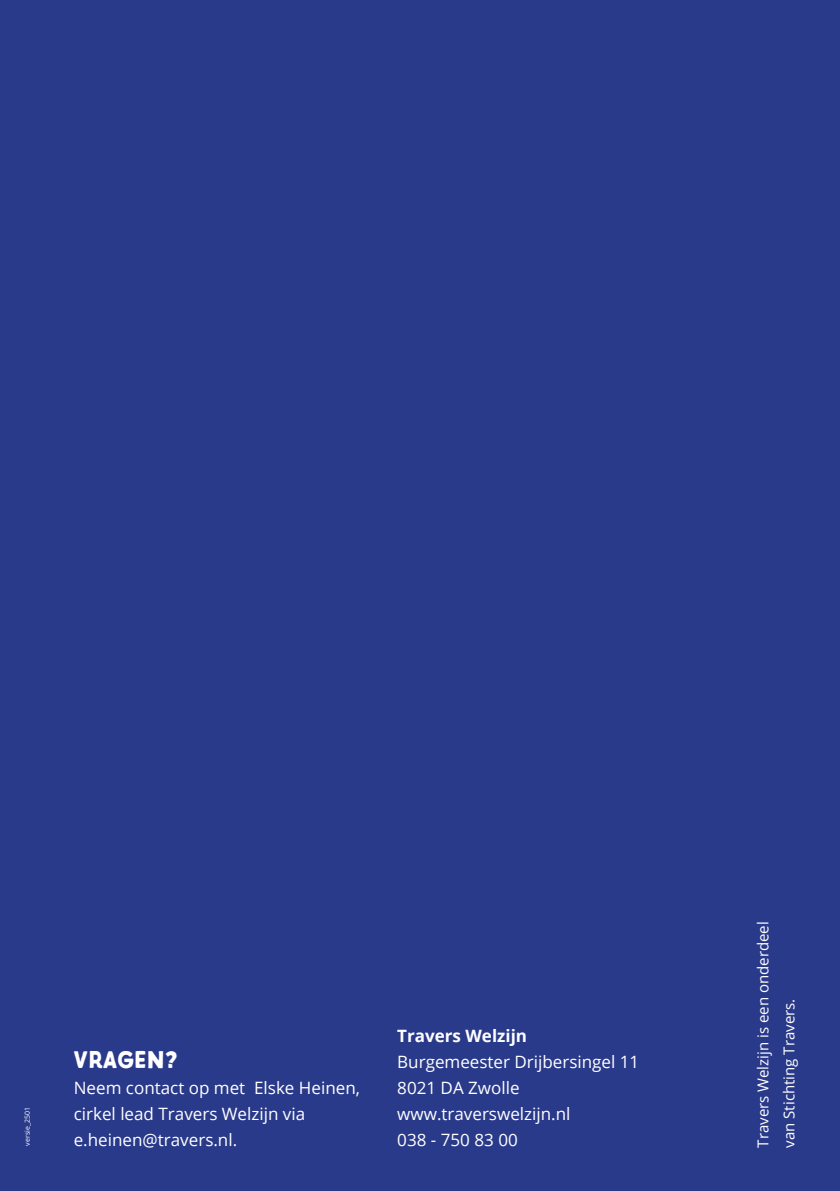
<style>
.page{position:relative;width:840px;height:1191px;background:#fff}
.page>*{position:absolute;margin:0;border:0;box-sizing:border-box;transform-origin:0 0}
.t1{font:24px "Labours";color:#fff}
.t2{font:17px/26px "Open Sans";color:#fff}
.t3{font:700 17px "Open Sans";color:#fff}
.t4{font:15px/26px "Open Sans";color:#fff}
.t5{font:7px "Open Sans";color:#fff}
.s1{font-family:"Bobaland";font-size:40px;color:#2a3a8a}
</style>
<div class="page">
<div style="left:0;top:0;width:839px;height:1191px;background:#2a3a8a"></div>
<p class="t5" style="left:23px;top:1145px;width:40px;rotate:-90deg">versie_2501</p>
<h1 class="t1" style="left:74px;top:1042px;width:186px">VRAGEN?<span class="s1">gen?</span></h1>
<p class="t2" style="left:74px;top:1074px;width:287px">Neem contact op met Elske Heinen, cirkel lead Travers Welzijn via e.heinen@travers.nl.</p>
<p class="t3" style="left:397px;top:1023px;width:131px">Travers Welzijn</p>
<p class="t2" style="left:397px;top:1048px;width:243px">Burgemeester Drijbersingel 11<br>8021 DA Zwolle www.traverswelzijn.nl<br>038 - 750 83 00</p>
<p class="t4" style="left:749px;top:1147px;width:228px;rotate:-90deg">Travers Welzijn is een onderdeel van Stichting Travers.</p>
</div>
